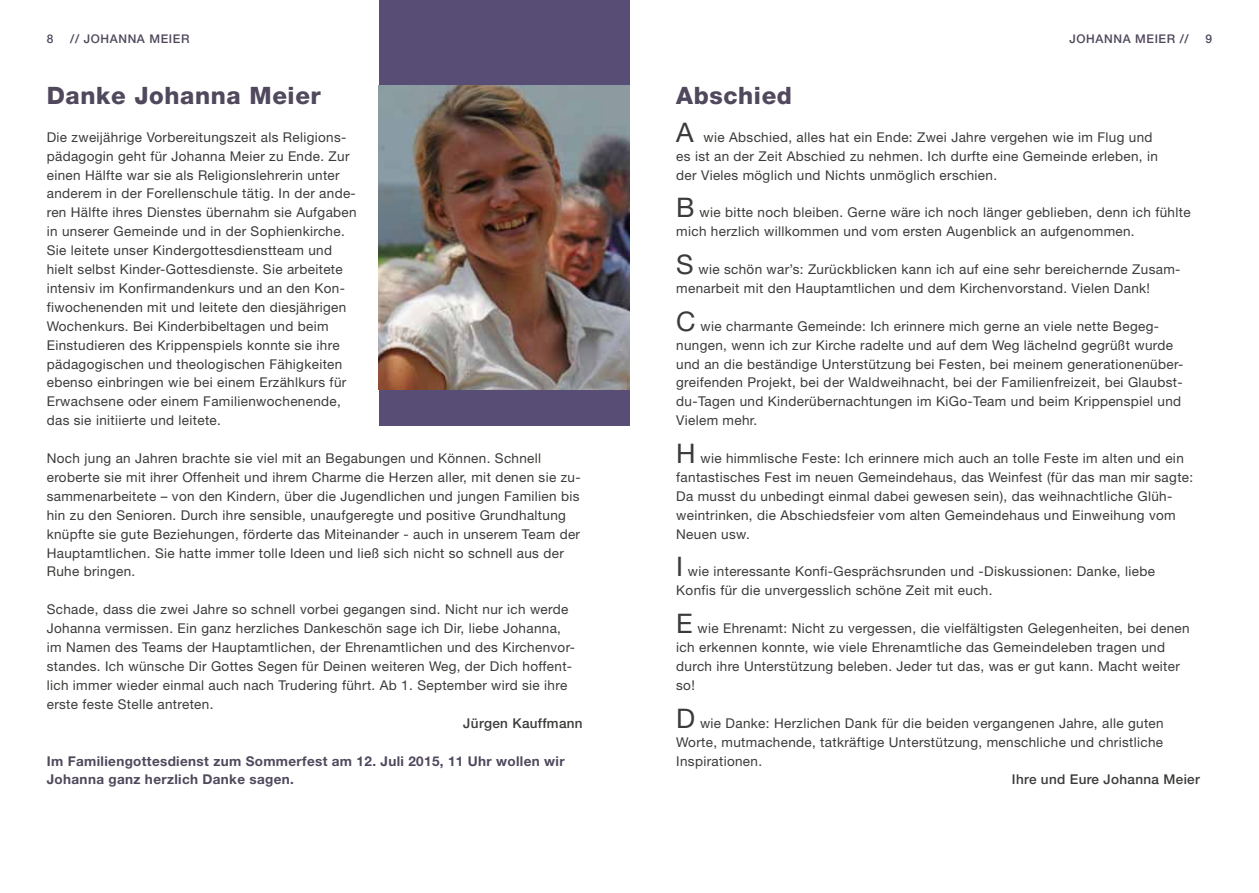
<style>
.page{position:relative;width:1259px;height:893px;background:#fff}
.page>*{position:absolute;margin:0;border:0;box-sizing:border-box;transform-origin:0 0}
.t1{font:800 24px "Helvetica Neue LT Std";letter-spacing:.025em;color:#50485c}
.t2{font:13.5px/18.9px "Helvetica Neue LT Std";letter-spacing:.025em;color:#3b3b3a}
.t3{font:700 13.5px/18.9px "Helvetica Neue LT Std";letter-spacing:.025em;color:#50485c}
.t4{font:500 13.5px "Helvetica Neue LT Std";letter-spacing:.025em;color:#3b3b3a}
.t5{font:500 12px "Helvetica Neue LT Std";letter-spacing:.05em;color:#50485c}
.s1{font-size:27px}
</style>
<div class="page">
<div style="left:378px;top:0;width:251px;height:425px;background:#584d75"></div>
<img style="left:378px;top:85px;width:251px;height:304px">
<p class="t5" style="left:70px;top:31px;width:121px">// JOHANNA MEIER</p>
<p class="t5" style="left:1069px;top:31px;width:121px">JOHANNA MEIER //</p>
<p class="t5" style="left:47px;top:31px;width:8px">8</p>
<p class="t5" style="left:1205px;top:31px;width:8px">9</p>
<h1 class="t1" style="left:47px;top:81px;width:275px">Danke Johanna Meier</h1>
<p class="t2" style="left:47px;top:127px;width:311px">Die zweijährige Vorbereitungszeit als Religions&shy;pädagogin geht für Johanna Meier zu Ende. Zur einen Hälfte war sie als Religionslehrerin unter anderem in der Forellenschule tätig. In der ande&shy;ren Hälfte ihres Dienstes übernahm sie Aufgaben in unserer Gemeinde und in der Sophienkirche.<br>Sie leitete unser Kindergottesdienstteam und hielt selbst Kinder-Gottesdienste. Sie arbeitete intensiv im Konfirmandenkurs und an den Kon&shy;fiwochenenden mit und leitete den diesjährigen Wochenkurs. Bei Kinderbibeltagen und beim Einstudieren des Krippenspiels konnte sie ihre pädagogischen und theologischen Fähigkeiten ebenso einbringen wie bei einem Erzählkurs für Erwachsene oder einem Familienwochenende, das sie initiierte und leitete.</p>
<p class="t2" style="left:47px;top:449px;width:535px">Noch jung an Jahren brachte sie viel mit an Begabungen und Können. Schnell eroberte sie mit ihrer Offenheit und ihrem Charme die Herzen aller, mit denen sie zu&shy;sammenarbeitete – von den Kindern, über die Jugendlichen und jungen Familien bis hin zu den Senioren. Durch ihre sensible, unaufgeregte und positive Grundhaltung knüpfte sie gute Beziehungen, förderte das Miteinander - auch in unserem Team der Hauptamtlichen. Sie hatte immer tolle Ideen und ließ sich nicht so schnell aus der Ruhe bringen.</p>
<p class="t2" style="left:47px;top:600px;width:530px">Schade, dass die zwei Jahre so schnell vorbei gegangen sind. Nicht nur ich werde Johanna vermissen. Ein ganz herzliches Dankeschön sage ich Dir, liebe Johanna, im Namen des Teams der Hauptamtlichen, der Ehrenamtlichen und des Kirchenvor&shy;standes. Ich wünsche Dir Gottes Segen für Deinen weiteren Weg, der Dich hoffent&shy;lich immer wieder einmal auch nach Trudering führt. Ab 1. September wird sie ihre erste feste Stelle antreten.</p>
<p class="t4" style="left:463px;top:715px;width:121px">Jürgen Kauffmann</p>
<p class="t3" style="left:47px;top:751px;width:519px">Im Familiengottesdienst zum Sommerfest am 12. Juli 2015, 11 Uhr wollen wir<br>Johanna ganz herzlich Danke sagen.</p>
<h1 class="t1" style="left:676px;top:81px;width:117px">Abschied</h1>
<p class="t2" style="left:676px;top:127px;width:483px"><span class="s1">A</span> wie Abschied, alles hat ein Ende: Zwei Jahre vergehen wie im Flug und es ist an der Zeit Abschied zu nehmen. Ich durfte eine Gemeinde erleben, in der Vieles möglich und Nichts unmöglich erschien.</p>
<p class="t2" style="left:676px;top:203px;width:516px"><span class="s1">B</span> wie bitte noch bleiben. Gerne wäre ich noch länger geblieben, denn ich fühlte mich herzlich willkommen und vom ersten Augenblick an aufgenommen.</p>
<p class="t2" style="left:676px;top:260px;width:506px"><span class="s1">S</span> wie schön war’s: Zurückblicken kann ich auf eine sehr bereichernde Zusam&shy;menarbeit mit den Hauptamtlichen und dem Kirchenvorstand. Vielen Dank!</p>
<p class="t2" style="left:676px;top:316px;width:508px"><span class="s1">C</span> wie charmante Gemeinde: Ich erinnere mich gerne an viele nette Begeg&shy;nungen, wenn ich zur Kirche radelte und auf dem Weg lächelnd gegrüßt wurde und an die beständige Unterstützung bei Festen, bei meinem generationenüber&shy;greifenden Projekt, bei der Waldweihnacht, bei der Familienfreizeit, bei Glaubst&shy;du-Tagen und Kinderübernachtungen im KiGo-Team und beim Krippenspiel und Vielem mehr.</p>
<p class="t2" style="left:676px;top:449px;width:518px"><span class="s1">H</span> wie himmlische Feste: Ich erinnere mich auch an tolle Feste im alten und ein fantastisches Fest im neuen Gemeindehaus, das Weinfest (für das man mir sagte:<br>Da musst du unbedingt einmal dabei gewesen sein), das weihnachtliche Glüh&shy;weintrinken, die Abschiedsfeier vom alten Gemeindehaus und Einweihung vom Neuen usw.</p>
<p class="t2" style="left:676px;top:562px;width:480px"><span class="s1">I</span> wie interessante Konfi-Gesprächsrunden und -Diskussionen: Danke, liebe<br>Konfis für die unvergesslich schöne Zeit mit euch.</p>
<p class="t2" style="left:676px;top:619px;width:515px"><span class="s1">E</span> wie Ehrenamt: Nicht zu vergessen, die vielfältigsten Gelegenheiten, bei denen ich erkennen konnte, wie viele Ehrenamtliche das Gemeindeleben tragen und durch ihre Unterstützung beleben. Jeder tut das, was er gut kann. Macht weiter so!</p>
<p class="t2" style="left:676px;top:713px;width:489px;text-align:justify"><span class="s1">D</span> wie Danke: Herzlichen Dank für die beiden vergangenen Jahre, alle guten Worte, mutmachende, tatkräftige Unterstützung, menschliche und christliche Inspirationen.</p>
<p class="t4" style="left:1012px;top:771px;width:189px">Ihre und Eure Johanna Meier</p>
</div>
